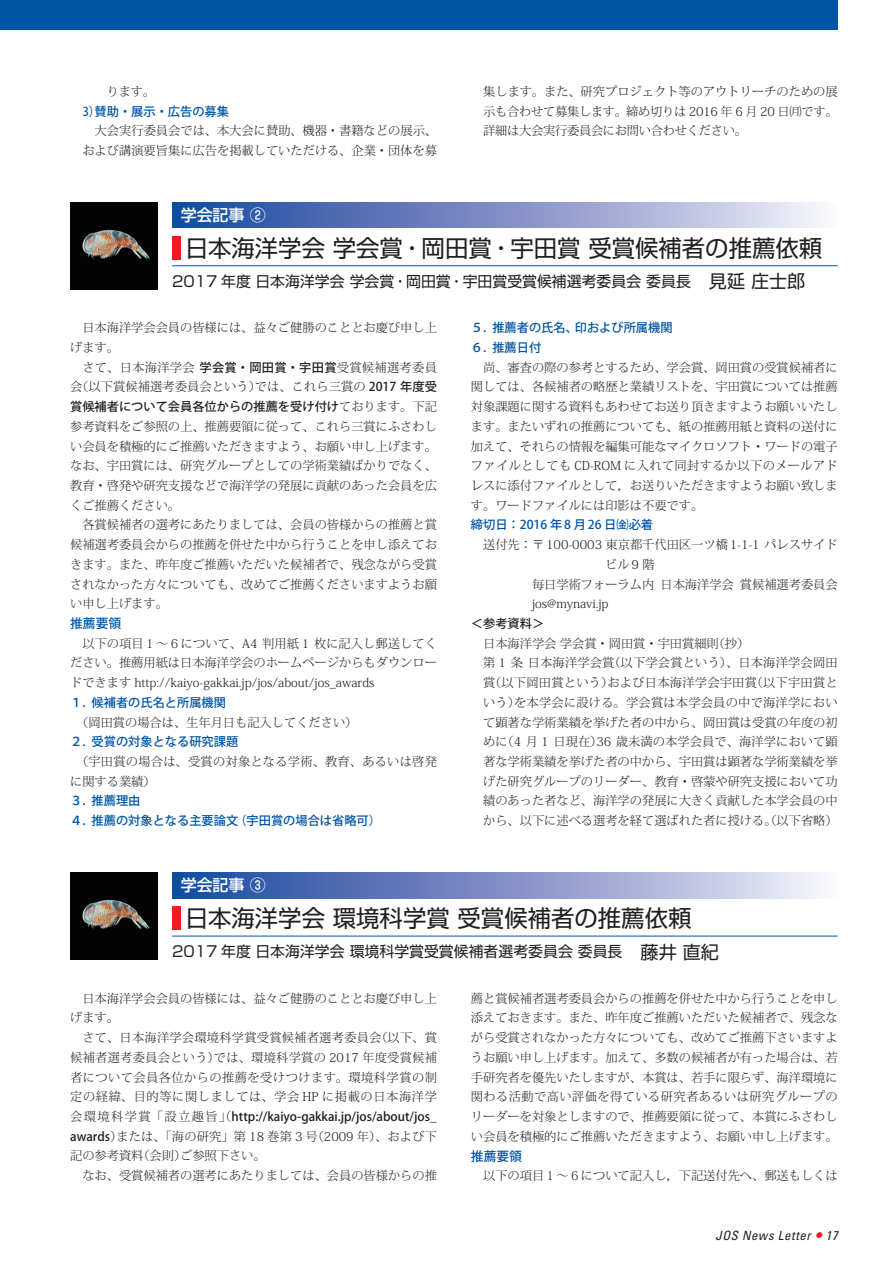
<style>
.page{position:relative;width:893px;height:1263px;background:#fff}
.page>*{position:absolute;margin:0;border:0;box-sizing:border-box;transform-origin:0 0}
.t1{font:23.4px "Shin Go Pro";color:#231f20}
.t2{font:500 15.9px "Shin Go Pro";color:#fff}
.t3{font:14.85px "Shin Go Pro";color:#231f20}
.t4{font:italic condensed 12.75px "Univers";letter-spacing:.05em;color:#231f20}
.t5{font:500 12.75px "Koz Go Pro";color:#0154a6}
.t6{font:300 12.15px/19.6px "Koz Min Pro";color:#231f20;text-align:justify}
.t7{font:500 12.15px/19.6px "Koz Go Pro";color:#0154a6}
.t8{font:500 12.15px "Koz Go Pro";color:#231f20}
.t9{font:300 12.15px/19.6px "Koz Min Pro";letter-spacing:.02em;color:#231f20}
.s1{font-size:18px}
.s2{font-family:"Koz Go Pro";font-weight:500}
.s3{font-family:"Koz Min Pro";font-weight:300}
.s4{font-size:19.2px;color:#ee1d23}
</style>
<div class="page">
<div style="left:0;top:0;width:838px;height:30px;background:#0154a6"></div>
<img style="left:70px;top:873px;width:87px;height:87px">
<svg style="left:172px;top:873px;width:648px;height:25px;background:#7f93c8"></svg>
<hr style="left:172px;top:936px;width:666px;height:1px;background:#0154a6">
<div style="left:172px;top:907px;width:9px;height:23px;background:#ee1d23"></div>
<img style="left:70px;top:202px;width:87px;height:87px">
<svg style="left:172px;top:202px;width:648px;height:26px;background:#7f93c8"></svg>
<hr style="left:172px;top:265px;width:666px;height:1px;background:#0154a6">
<div style="left:172px;top:236px;width:9px;height:24px;background:#ee1d23"></div>
<p class="t6" style="left:107px;top:81px;width:50px">ります。</p>
<p class="t7" style="left:70px;top:102px;width:160px">　3賛助・展示・広告の募集</p>
<p class="t6" style="left:82px;top:121px;width:356px;text-align:right">大会実行委員会では、本大会に賛助、機器・書籍などの展示、および講演要旨集に広告を掲載していただける、企業・団体を募</p>
<p class="t6" style="left:483px;top:81px;width:356px">集します。また、研究プロジェクト等のアウトリーチのための展示も合わせて募集します。締め切りは 2016 年 6 月 20 日㈪です。詳細は大会実行委員会にお問い合わせください。</p>
<h2 class="t2" style="left:181px;top:202px;width:102px">学会記事 ②　</h2>
<h1 class="t1" style="left:185px;top:229px;width:639px">日本海洋学会 学会賞・岡田賞・宇田賞 受賞候補者の推薦依頼</h1>
<p class="t3" style="left:172px;top:269px;width:635px">2017 年度 日本海洋学会 学会賞・岡田賞・宇田賞受賞候補選考委員会 委員長<span class="s1">　見延 庄士郎</span></p>
<p class="t7" style="left:471px;top:318px;width:203px">５．推薦者の氏名、印および所属機関<br>６．推薦日付</p>
<p class="t6" style="left:471px;top:357px;width:368px;text-indent:12px">尚、審査の際の参考とするため、学会賞、岡田賞の受賞候補者に関しては、各候補者の略歴と業績リストを、宇田賞については推薦対象課題に関する資料もあわせてお送り頂きますようお願いいたします。またいずれの推薦についても、紙の推薦用紙と資料の送付に加えて、それらの情報を編集可能なマイクロソフト・ワードの電子ファイルとしても CD-ROM に入れて同封するか以下のメールアドレスに添付ファイルとして，お送りいただきますようお願い致します。ワードファイルには印影は不要です。</p>
<p class="t7" style="left:471px;top:516px;width:184px">締切日：2016 年 8 月 26 日㈮必着</p>
<p class="t6" style="left:483px;top:534px;width:356px">送付先：〒 100-0003 東京都千代田区一ツ橋 1-1-1 パレスサイド</p>
<p class="t6" style="left:605px;top:554px;width:51px">ビル9 階</p>
<p class="t6" style="left:483px;top:574px;width:356px">　　　　毎日学術フォーラム内日本海洋学会賞候補選考委員会</p>
<p class="t6" style="left:483px;top:594px;width:127px">　　　　jos@mynavi.jp</p>
<p class="t8" style="left:471px;top:616px;width:75px">＜参考資料＞</p>
<p class="t6" style="left:483px;top:633px;width:356px;text-align:left">日本海洋学会 学会賞・岡田賞・宇田賞細則（抄）<br>第 1 条 日本海洋学会賞（以下学会賞という）、日本海洋学会岡田賞（以下岡田賞という）および日本海洋学会宇田賞（以下宇田賞という）を本学会に設ける。学会賞は本学会員の中で海洋学において顕著な学術業績を挙げた者の中から、岡田賞は受賞の年度の初めに（4 月 1 日現在）36 歳未満の本学会員で、海洋学において顕著な学術業績を挙げた者の中から、宇田賞は顕著な学術業績を挙げた研究グループのリーダー、教育・啓蒙や研究支援において功績のあった者など、海洋学の発展に大きく貢献した本学会員の中から、以下に述べる選考を経て選ばれた者に授ける。（以下省略）</p>
<p class="t6" style="left:70px;top:317px;width:368px;text-indent:12px">日本海洋学会会員の皆様には、益々ご健勝のこととお慶び申し上げます。</p>
<p class="t6" style="left:70px;top:357px;width:368px;text-align:right">さて、日本海洋学会 <span class="s2">学会賞・岡田賞・宇田賞</span>受賞候補選考委員会（以下賞候補選考委員会という）では、これら三賞の <span class="s2">2017 年度受</span></p>
<p class="t8" style="left:70px;top:399px;width:368px">賞候補者について会員各位からの推薦を受け付け<span class="s3">ております。下記</span></p>
<p class="t6" style="left:70px;top:416px;width:368px">参考資料をご参照の上、推薦要領に従って、これら三賞にふさわしい会員を積極的にご推薦いただきますよう、お願い申し上げます。なお、宇田賞には、研究グループとしての学術業績ばかりでなく、教育・啓発や研究支援などで海洋学の発展に貢献のあった会員を広くご推薦ください。</p>
<p class="t6" style="left:70px;top:515px;width:368px;text-indent:12px">各賞候補者の選考にあたりましては、会員の皆様からの推薦と賞候補選考委員会からの推薦を併せた中から行うことを申し添えておきます。また、昨年度ご推薦いただいた候補者で、残念ながら受賞されなかった方々についても、改めてご推薦くださいますようお願い申し上げます。</p>
<p class="t5" style="left:70px;top:615px;width:53px">推薦要領</p>
<p class="t6" style="left:70px;top:633px;width:368px;text-indent:12px">以下の項目１～６について、A4 判用紙 1 枚に記入し郵送してください。推薦用紙は日本海洋学会のホームページからもダウンロードできます http://kaiyo-gakkai.jp/jos/about/jos_awards</p>
<p class="t7" style="left:70px;top:693px;width:157px">１．候補者の氏名と所属機関</p>
<p class="t6" style="left:76px;top:712px;width:283px">（岡田賞の場合は、生年月日も記入してください）</p>
<p class="t7" style="left:70px;top:733px;width:170px">２．受賞の対象となる研究課題</p>
<p class="t9" style="left:70px;top:751px;width:368px;text-indent:6px">（宇田賞の場合は、受賞の対象となる学術、教育、あるいは啓発に関する業績）</p>
<p class="t7" style="left:70px;top:792px;width:312px">３．推薦理由<br>４．推薦の対象となる主要論文（宇田賞の場合は省略可）</p>
<h2 class="t2" style="left:181px;top:872px;width:102px">学会記事 ③　</h2>
<h1 class="t1" style="left:185px;top:899px;width:508px">日本海洋学会 環境科学賞 受賞候補者の推薦依頼</h1>
<p class="t3" style="left:172px;top:940px;width:548px">2017 年度 日本海洋学会 環境科学賞受賞候補者選考委員会 委員長<span class="s1">　藤井 直紀</span></p>
<p class="t6" style="left:70px;top:988px;width:368px;text-indent:12px">日本海洋学会会員の皆様には、益々ご健勝のこととお慶び申し上げます。</p>
<p class="t6" style="left:70px;top:1027px;width:368px;text-indent:12px">さて、日本海洋学会環境科学賞受賞候補者選考委員会（以下、賞候補者選考委員会という）では、環境科学賞の 2017 年度受賞候補者について会員各位からの推薦を受けつけます。環境科学賞の制定の経緯、目的等に関しましては、学会 HP に掲載の日本海洋学</p>
<p class="t8" style="left:70px;top:1109px;width:368px"><span class="s3">会環境科学賞「設立趣旨」（</span>http://kaiyo-gakkai.jp/jos/about/jos_</p>
<p class="t6" style="left:70px;top:1126px;width:368px"><span class="s2">awards</span>）または、「海の研究」第 18 巻第 3 号（2009 年）、および下記の参考資料（会則）ご参照下さい。</p>
<p class="t6" style="left:82px;top:1165px;width:356px">なお、受賞候補者の選考にあたりましては、会員の皆様からの推</p>
<p class="t6" style="left:471px;top:988px;width:368px">薦と賞候補者選考委員会からの推薦を併せた中から行うことを申し添えておきます。また、昨年度ご推薦いただいた候補者で、残念ながら受賞されなかった方々についても、改めてご推薦下さいますようお願い申し上げます。加えて、多数の候補者が有った場合は、若手研究者を優先いたしますが、本賞は、若手に限らず、海洋環境に関わる活動で高い評価を得ている研究者あるいは研究グループのリーダーを対象としますので、推薦要領に従って、本賞にふさわしい会員を積極的にご推薦いただきますよう、お願い申し上げます。</p>
<p class="t5" style="left:471px;top:1148px;width:53px">推薦要領</p>
<p class="t6" style="left:483px;top:1165px;width:356px">以下の項目１～６について記入し，下記送付先へ、郵送もしくは</p>
<p class="t4" style="left:715px;top:1227px;width:124px">JOS News Letter <span class="s4">•</span> 17</p>
</div>
